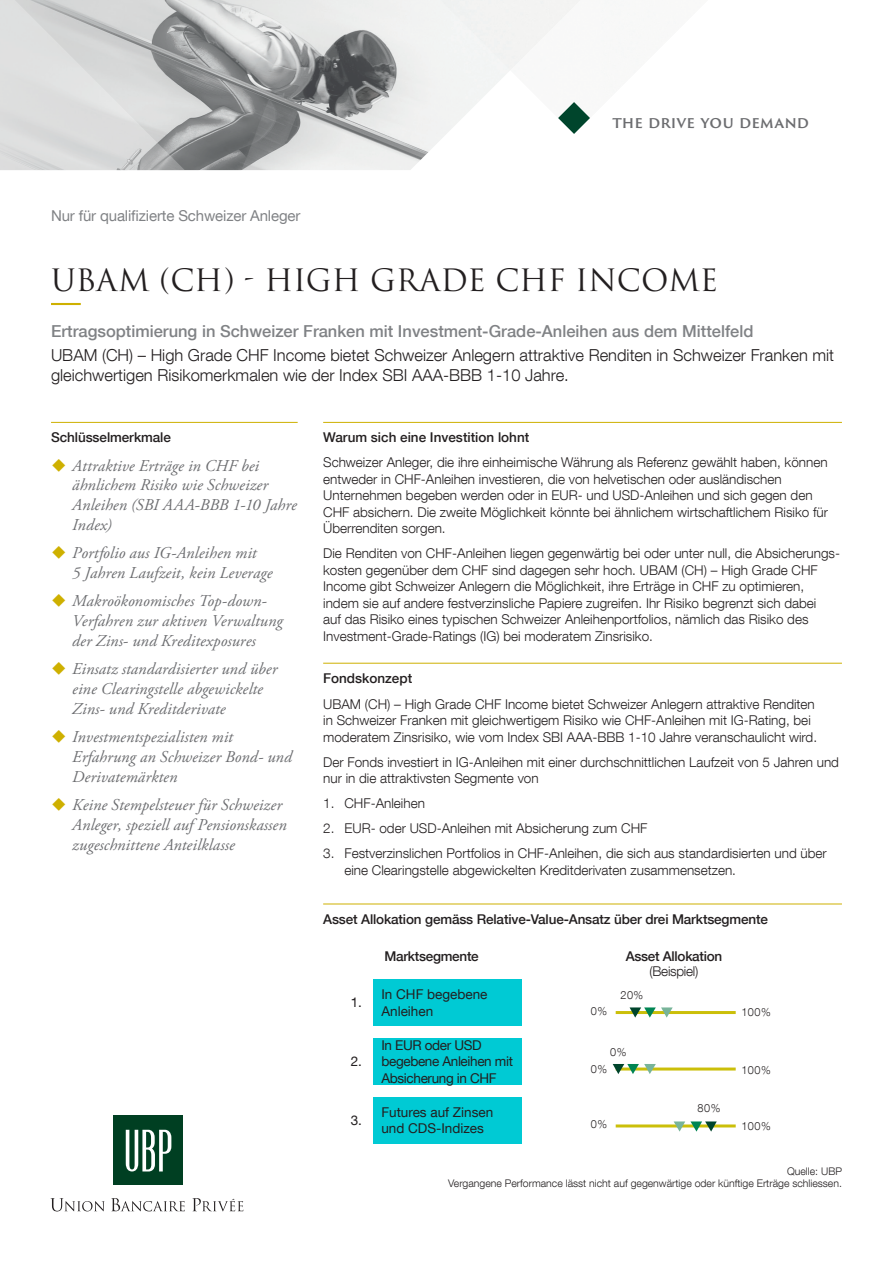
<style>
.page{position:relative;width:893px;height:1263px;background:#fff}
.page>*{position:absolute;margin:0;border:0;box-sizing:border-box;transform-origin:0 0}
.nom_du_fonds{font:30px "Trajan Pro 3";color:#231f20}
.t1{font:italic 16.5px/19.8px "Adobe Garamond Pro";letter-spacing:.005em;color:#6c6d70}
.Texte_Intro{font:300 16.5px/19.8px "Helvetica Neue LT Com";color:#231f20}
.Texte_Intro-2{font:500 16.5px "Helvetica Neue LT Com";color:#808285}
.Tagline{font:600 15.45px "Trajan Sans Pro";letter-spacing:.005em;color:#6c6d70}
.For_qualified_invest{font:15px "Helvetica Neue LT Com";letter-spacing:-.01em;color:#808285}
.Texte{font:300 13.5px/16.5px "Helvetica Neue LT Com";color:#231f20}
.Titre_Niv_2{font:500 13.5px "Helvetica Neue LT Com";letter-spacing:-.01em;color:#231f20}
.t2{font:13.5px/16.2px "Helvetica Neue LT Com";color:#231f20}
.t3{font:13.5px/16.2px "Helvetica Neue LT Com";letter-spacing:-.025em;color:#231f20}
.Texte-2{font:300 13.5px "Helvetica Neue LT Com";letter-spacing:-.02em;color:#231f20}
.t4{font:300 11.25px "Helvetica Neue LT Com";letter-spacing:.05em;color:#231f20}
.Sources{font:300 10.5px "Helvetica Neue LT Com";color:#231f20}
</style>
<div class="page">
<svg style="left:50px;top:1198px;width:55px;height:13px"></svg>
<svg style="left:111px;top:1198px;width:74px;height:13px"></svg>
<svg style="left:192px;top:1198px;width:51px;height:13px"></svg>
<div style="left:113px;top:1116px;width:70px;height:69px;background:#003f22"></div>
<svg style="left:126px;top:1130px;width:45px;height:41px"></svg>
<hr style="left:51px;top:303px;width:30px;height:2px;background:#ceb000">
<hr style="left:323px;top:422px;width:519px;height:1px;background:#ceb000">
<hr style="left:323px;top:663px;width:519px;height:1px;background:#ceb000">
<hr style="left:51px;top:422px;width:247px;height:1px;background:#ceb000">
<hr style="left:323px;top:904px;width:519px;height:1px;background:#ceb000">
<hr style="left:616px;top:1011px;width:120px;height:3px;background:#cbbf0a">
<hr style="left:616px;top:1067px;width:120px;height:3px;background:#cbbf0a">
<hr style="left:616px;top:1124px;width:120px;height:3px;background:#cbbf0a">
<div style="left:373px;top:979px;width:149px;height:47px;background:#00cad4"></div>
<div style="left:373px;top:1038px;width:149px;height:47px;background:#00cad4"></div>
<div style="left:373px;top:1097px;width:149px;height:47px;background:#00cad4"></div>
<svg style="left:630px;top:1007px;width:43px;height:10px"></svg>
<svg style="left:613px;top:1064px;width:43px;height:10px"></svg>
<svg style="left:674px;top:1121px;width:43px;height:10px"></svg>
<svg style="left:185px;top:0;width:325px;height:170px"></svg>
<svg style="left:0;top:0;width:185px;height:170px;background:#d1d2d2"></svg>
<svg style="left:510px;top:0;width:80px;height:134px"></svg>
<p class="For_qualified_invest" style="left:51px;top:207px;width:251px">Nur für qualifizierte Schweizer Anleger</p>
<p class="Tagline" style="left:612px;top:111px;width:198px">THE DRIVE YOU DEMAND</p>
<p class="nom_du_fonds" style="left:51px;top:260px;width:669px">UBAM (CH) - HIGH GRADE CHF INCOME</p>
<p class="Texte_Intro-2" style="left:51px;top:321px;width:704px">Ertragsoptimierung in Schweizer Franken mit Investment-Grade-Anleihen aus dem Mittelfeld</p>
<p class="Texte_Intro" style="left:51px;top:345px;width:785px">UBAM (CH) – High Grade CHF Income bietet Schweizer Anlegern attraktive Renditen in Schweizer Franken mit gleichwertigen Risikomerkmalen wie der Index SBI AAA-BBB 1-10 Jahre.</p>
<p class="Titre_Niv_2" style="left:51px;top:429px;width:121px">Schlüsselmerkmale</p>
<p class="t1" style="left:72px;top:456px;width:226px">Attraktive Erträge in CHF bei ähnlichem Risiko wie Schweizer<br>Anleihen (SBI AAA-BBB 1-10 Jahre<br>Index)</p>
<p class="t1" style="left:72px;top:544px;width:202px">Portfolio aus IG-Anleihen mit<br>5 Jahren Laufzeit, kein Leverage</p>
<p class="t1" style="left:72px;top:592px;width:212px">Makroökonomisches Top-down-<br>Verfahren zur aktiven Verwaltung der Zins- und Kreditexposures</p>
<p class="t1" style="left:72px;top:660px;width:207px">Einsatz standardisierter und über eine Clearingstelle abgewickelte<br>Zins- und Kreditderivate</p>
<p class="t1" style="left:72px;top:728px;width:221px">Investmentspezialisten mit<br>Erfahrung an Schweizer Bond- und<br>Derivatemärkten</p>
<p class="t1" style="left:72px;top:795px;width:216px">Keine Stempelsteuer für Schweizer<br>Anleger, speziell auf Pensionskassen zugeschnittene Anteilklasse</p>
<p class="Titre_Niv_2" style="left:323px;top:429px;width:208px">Warum sich eine Investition lohnt</p>
<p class="Texte" style="left:323px;top:454px;width:506px">Schweizer Anleger, die ihre einheimische Währung als Referenz gewählt haben, können entweder in CHF-Anleihen investieren, die von helvetischen oder ausländischen Unternehmen begeben werden oder in EUR- und USD-Anleihen und sich gegen den CHF absichern. Die zweite Möglichkeit könnte bei ähnlichem wirtschaftlichem Risiko für Überrenditen sorgen.</p>
<p class="Texte" style="left:323px;top:545px;width:518px">Die Renditen von CHF-Anleihen liegen gegenwärtig bei oder unter null, die Absicherungs&shy;kosten gegenüber dem CHF sind dagegen sehr hoch. UBAM (CH) – High Grade CHF Income gibt Schweizer Anlegern die Möglichkeit, ihre Erträge in CHF zu optimieren, indem sie auf andere festverzinsliche Papiere zugreifen. Ihr Risiko begrenzt sich dabei<br>auf das Risiko eines typischen Schweizer Anleihenportfolios, nämlich das Risiko des Investment-Grade-Ratings (IG) bei moderatem Zinsrisiko.</p>
<p class="Titre_Niv_2" style="left:323px;top:670px;width:91px">Fondskonzept</p>
<p class="Texte" style="left:323px;top:695px;width:495px">UBAM (CH) – High Grade CHF Income bietet Schweizer Anlegern attraktive Renditen in Schweizer Franken mit gleichwertigem Risiko wie CHF-Anleihen mit IG-Rating, bei moderatem Zinsrisiko, wie vom Index SBI AAA-BBB 1-10 Jahre veranschaulicht wird.</p>
<p class="Texte" style="left:323px;top:753px;width:517px">Der Fonds investiert in IG-Anleihen mit einer durchschnittlichen Laufzeit von 5 Jahren und nur in die attraktivsten Segmente von</p>
<p class="Texte" style="left:323px;top:795px;width:103px">1. CHF-Anleihen</p>
<p class="Texte" style="left:323px;top:820px;width:326px">2. EUR- oder USD-Anleihen mit Absicherung zum CHF</p>
<p class="Texte" style="left:344px;top:845px;width:484px;text-indent:-21px">3. Festverzinslichen Portfolios in CHF-Anleihen, die sich aus standardisierten und über eine Clearingstelle abgewickelten Kreditderivaten zusammensetzen.</p>
<p class="Titre_Niv_2" style="left:323px;top:911px;width:446px">Asset Allokation gemäss Relative-Value-Ansatz über drei Marktsegmente</p>
<p class="Titre_Niv_2" style="left:384px;top:948px;width:96px">Marktsegmente</p>
<p class="Titre_Niv_2" style="left:626px;top:948px;width:98px">Asset Allokation</p>
<p class="Texte-2" style="left:650px;top:963px;width:50px">(Beispiel)</p>
<p class="t2" style="left:381px;top:986px;width:108px">In CHF begebene<br>Anleihen</p>
<p class="t4" style="left:620px;top:988px;width:24px">20%</p>
<p class="t2" style="left:351px;top:994px;width:13px">1.</p>
<p class="t4" style="left:591px;top:1004px;width:18px">0%</p>
<p class="t4" style="left:741px;top:1005px;width:31px">100%</p>
<p class="t2" style="left:351px;top:1053px;width:13px">2.</p>
<p class="t2" style="left:351px;top:1112px;width:13px">3.</p>
<p class="t3" style="left:381px;top:1037px;width:133px">In EUR oder USD begebene Anleihen mit<br>Absicherung in CHF</p>
<p class="t2" style="left:381px;top:1104px;width:113px">Futures auf Zinsen und CDS-Indizes</p>
<p class="t4" style="left:610px;top:1045px;width:18px">0%</p>
<p class="t4" style="left:591px;top:1062px;width:18px">0%</p>
<p class="t4" style="left:591px;top:1117px;width:18px">0%</p>
<p class="t4" style="left:698px;top:1101px;width:24px">80%</p>
<p class="t4" style="left:741px;top:1063px;width:31px">100%</p>
<p class="t4" style="left:741px;top:1119px;width:31px">100%</p>
<p class="Sources" style="left:787px;top:1165px;width:56px">Quelle: UBP</p>
<p class="Sources" style="left:448px;top:1177px;width:395px">Vergangene Performance lässt nicht auf gegenwärtige oder künftige Erträge schliessen.</p>
</div>
